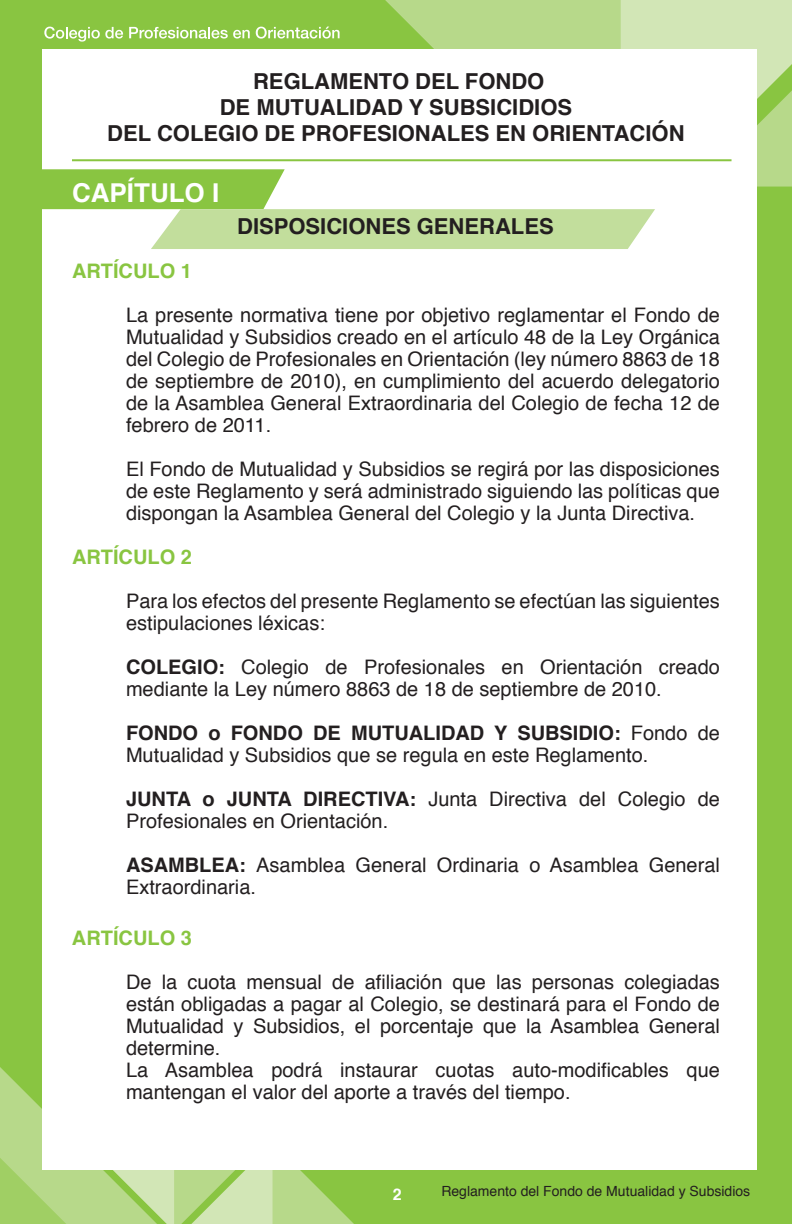
<style>
.page{position:relative;width:792px;height:1224px;background:#89c541}
.page>*{position:absolute;margin:0;border:0;box-sizing:border-box;transform-origin:0 0}
.t1{font:700 26px "Helvetica";color:#fff}
.t2{font:700 22px/26.4px "Helvetica";color:#231f20;text-align:center}
.t3{font:20px/22px "Helvetica";color:#231f20}
.t4{font:700 20px "Helvetica";color:#89c541}
.t5{font:700 16px "Helvetica";color:#fff}
.t6{font:14px "Helvetica";color:#231f20}
.s1{font-weight:700}
</style>
<div class="page">
<svg style="left:0;top:1067px;width:354px;height:157px;background:#b3d784"></svg>
<div style="left:621px;top:0;width:171px;height:50px;background:#d2e6b6"></div>
<svg style="left:376px;top:0;width:245px;height:50px;background:#b2d782"></svg>
<svg style="left:696px;top:33px;width:96px;height:154px;background:#bcdb92"></svg>
<div style="left:43px;top:50px;width:714px;height:1120px;background:#fff"></div>
<svg style="left:44px;top:27px;width:79px;height:15px"></svg>
<svg style="left:129px;top:27px;width:121px;height:12px"></svg>
<svg style="left:256px;top:27px;width:84px;height:12px"></svg>
<hr style="left:72px;top:159px;width:660px;height:2px;background:#89c541">
<svg style="left:42px;top:169px;width:613px;height:80px"></svg>
<p class="t2" style="left:107px;top:68px;width:579px">REGLAMENTO DEL FONDO<br>DE MUTUALIDAD Y SUBSICIDIOS<br>DEL COLEGIO DE PROFESIONALES EN ORIENTACIÓN</p>
<h1 class="t1" style="left:72px;top:172px;width:149px">CAPÍTULO I</h1>
<p class="t2" style="left:237px;top:213px;width:318px">DISPOSICIONES GENERALES</p>
<p class="t4" style="left:72px;top:255px;width:122px">ARTÍCULO 1</p>
<p class="t3" style="left:126px;top:305px;width:595px;text-align:justify">La presente normativa tiene por objetivo reglamentar el Fondo de Mutualidad y Subsidios creado en el artículo 48 de la Ley Orgánica del Colegio de Profesionales en Orientación (ley número 8863 de 18 de septiembre de 2010), en cumplimiento del acuerdo delegatorio de la Asamblea General Extraordinaria del Colegio de fecha 12 de febrero de 2011.</p>
<p class="t3" style="left:126px;top:459px;width:595px;text-align:justify">El Fondo de Mutualidad y Subsidios se regirá por las disposiciones de este Reglamento y será administrado siguiendo las políticas que dispongan la Asamblea General del Colegio y la Junta Directiva.</p>
<p class="t4" style="left:72px;top:541px;width:122px">ARTÍCULO 2</p>
<p class="t3" style="left:126px;top:591px;width:595px">Para los efectos del presente Reglamento se efectúan las siguientes estipulaciones léxicas:</p>
<p class="t3" style="left:126px;top:657px;width:595px"><span class="s1">COLEGIO:</span> Colegio de Profesionales en Orientación creado mediante la Ley número 8863 de 18 de septiembre de 2010.</p>
<p class="t3" style="left:126px;top:723px;width:595px"><span class="s1">FONDO O FONDO DE MUTUALIDAD Y SUBSIDIO:</span> Fondo de<br>Mutualidad y Subsidios que se regula en este Reglamento.</p>
<p class="t3" style="left:126px;top:789px;width:596px"><span class="s1">JUNTA O JUNTA DIRECTIVA:</span> Junta Directiva del Colegio de<br>Profesionales en Orientación.</p>
<p class="t3" style="left:126px;top:855px;width:595px"><span class="s1">ASAMBLEA:</span> Asamblea General Ordinaria o Asamblea General<br>Extraordinaria.</p>
<p class="t4" style="left:72px;top:922px;width:28px">ARTÍCULO</p>
<p class="t4" style="left:181px;top:922px;width:13px">3</p>
<p class="t3" style="left:126px;top:971px;width:595px">De la cuota mensual de afiliación que las personas colegiadas están obligadas a pagar al Colegio, se destinará para el Fondo de Mutualidad y Subsidios, el porcentaje que la Asamblea General determine.<br>La Asamblea podrá instaurar cuotas auto-modificables que mantengan el valor del aporte a través del tiempo.</p>
<p class="t5" style="left:393px;top:1181px;width:10px">2</p>
<p class="t6" style="left:441px;top:1180px;width:310px">Reglamento del Fondo de Mutualidad y Subsidios</p>
</div>
